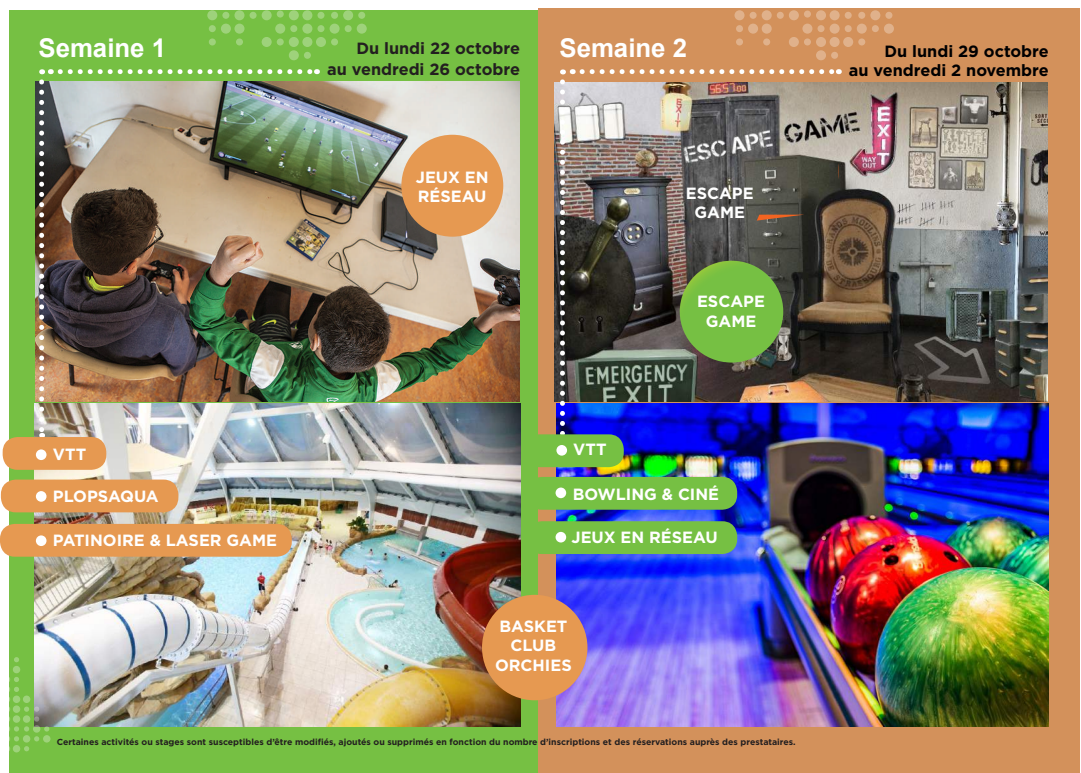
<style>
.page{position:relative;width:1081px;height:773px;background:#fff}
.page>*{position:absolute;margin:0;border:0;box-sizing:border-box;transform-origin:0 0}
.t1{font:700 25.75px "Arial";color:#fff}
.t2{font:700 16.25px/19.5px "Gotham";color:#fff;text-align:center}
.t3{font:700 16.25px "Gotham";color:#231f20}
.t4{font:700 16.25px/19.5px "Gotham";color:#000001;text-align:right}
.t5{font:700 8.75px "Gotham";color:#231f20}
</style>
<div class="page">
<div style="left:538px;top:9px;width:542px;height:763px;background:#d3915b"></div>
<img style="left:556px;top:404px;width:492px;height:322px">
<div style="left:10px;top:10px;width:528px;height:762px;background:#76c043"></div>
<img style="left:35px;top:404px;width:485px;height:322px">
<img style="left:35px;top:81px;width:484px;height:320px">
<div style="left:401px;top:135px;width:102px;height:102px;background:#e69951;border-radius:50%"></div>
<img style="left:555px;top:82px;width:492px;height:319px">
<svg style="left:838px;top:163px;width:1px;height:17px"></svg>
<img style="left:756px;top:215px;width:48px;height:5px">
<div style="left:207px;top:10px;width:10px;height:10px;background:#9ed27b;border-radius:50%"></div>
<div style="left:222px;top:12px;width:7px;height:7px;background:#9ed27b;border-radius:50%"></div>
<svg style="left:234px;top:10px;width:10px;height:10px"></svg>
<svg style="left:249px;top:12px;width:8px;height:7px"></svg>
<div style="left:262px;top:10px;width:10px;height:10px;background:#9ed27b;border-radius:50%"></div>
<div style="left:277px;top:11px;width:7px;height:7px;background:#9ed27b;border-radius:50%"></div>
<div style="left:289px;top:10px;width:10px;height:10px;background:#9ed27b;border-radius:50%"></div>
<svg style="left:302px;top:10px;width:10px;height:10px"></svg>
<div style="left:317px;top:12px;width:7px;height:7px;background:#9ed27b;border-radius:50%"></div>
<div style="left:331px;top:12px;width:7px;height:7px;background:#9ed27b;border-radius:50%"></div>
<div style="left:343px;top:10px;width:10px;height:10px;background:#9ed27b;border-radius:50%"></div>
<div style="left:358px;top:12px;width:7px;height:7px;background:#9ed27b;border-radius:50%"></div>
<div style="left:209px;top:38px;width:7px;height:7px;background:#9ed27b;border-radius:50%"></div>
<div style="left:236px;top:38px;width:7px;height:7px;background:#9ed27b;border-radius:50%"></div>
<div style="left:262px;top:37px;width:10px;height:10px;background:#9ed27b;border-radius:50%"></div>
<div style="left:277px;top:38px;width:7px;height:7px;background:#9ed27b;border-radius:50%"></div>
<svg style="left:289px;top:37px;width:10px;height:10px"></svg>
<div style="left:302px;top:37px;width:10px;height:10px;background:#9ed27b;border-radius:50%"></div>
<svg style="left:316px;top:37px;width:10px;height:10px"></svg>
<div style="left:331px;top:38px;width:7px;height:7px;background:#9ed27b;border-radius:50%"></div>
<div style="left:289px;top:50px;width:10px;height:10px;background:#9ed27b;border-radius:50%"></div>
<div style="left:304px;top:52px;width:7px;height:7px;background:#9ed27b;border-radius:50%"></div>
<div style="left:209px;top:25px;width:7px;height:7px;background:#9ed27b;border-radius:50%"></div>
<div style="left:221px;top:24px;width:10px;height:10px;background:#9ed27b;border-radius:50%"></div>
<svg style="left:234px;top:24px;width:10px;height:10px"></svg>
<div style="left:275px;top:24px;width:10px;height:10px;background:#9ed27b;border-radius:50%"></div>
<div style="left:290px;top:25px;width:7px;height:7px;background:#9ed27b;border-radius:50%"></div>
<svg style="left:302px;top:24px;width:10px;height:10px"></svg>
<div style="left:317px;top:25px;width:7px;height:7px;background:#9ed27b;border-radius:50%"></div>
<div style="left:329px;top:24px;width:11px;height:10px;background:#9ed27b;border-radius:50%"></div>
<div style="left:345px;top:25px;width:7px;height:7px;background:#9ed27b;border-radius:50%"></div>
<div style="left:357px;top:24px;width:10px;height:10px;background:#9ed27b;border-radius:50%"></div>
<svg style="left:39px;top:82px;width:5px;height:355px;background:#a2978f"></svg>
<svg style="left:560px;top:82px;width:5px;height:352px;background:#97969d"></svg>
<img style="left:680px;top:261px;width:103px;height:101px">
<svg style="left:582px;top:69px;width:257px;height:5px"></svg>
<svg style="left:60px;top:69px;width:257px;height:5px"></svg>
<svg style="left:9px;top:657px;width:40px;height:105px"></svg>
<div style="left:43px;top:735px;width:7px;height:7px;background:#9ed27b;border-radius:50%"></div>
<div style="left:3px;top:437px;width:103px;height:32px;background:#e69951;border-radius:15px"></div>
<div style="left:1px;top:479px;width:177px;height:33px;background:#e69951;border-radius:15px"></div>
<div style="left:0;top:524px;width:292px;height:32px;background:#e69951;border-radius:15px"></div>
<div style="left:36px;top:449px;width:11px;height:11px;background:#fff;border-radius:50%"></div>
<div style="left:36px;top:491px;width:11px;height:10px;background:#fff;border-radius:50%"></div>
<div style="left:36px;top:535px;width:11px;height:11px;background:#fff;border-radius:50%"></div>
<svg style="left:734px;top:10px;width:10px;height:10px"></svg>
<div style="left:749px;top:12px;width:7px;height:7px;background:#e0b18b;border-radius:50%"></div>
<div style="left:761px;top:10px;width:11px;height:10px;background:#e0b18b;border-radius:50%"></div>
<div style="left:777px;top:12px;width:7px;height:7px;background:#e0b18b;border-radius:50%"></div>
<div style="left:789px;top:10px;width:10px;height:10px;background:#e0b18b;border-radius:50%"></div>
<div style="left:804px;top:11px;width:7px;height:7px;background:#e0b18b;border-radius:50%"></div>
<div style="left:816px;top:10px;width:10px;height:10px;background:#e0b18b;border-radius:50%"></div>
<svg style="left:829px;top:10px;width:10px;height:10px"></svg>
<div style="left:844px;top:12px;width:7px;height:7px;background:#e0b18b;border-radius:50%"></div>
<div style="left:858px;top:12px;width:7px;height:7px;background:#e0b18b;border-radius:50%"></div>
<div style="left:870px;top:10px;width:10px;height:10px;background:#e0b18b;border-radius:50%"></div>
<div style="left:885px;top:12px;width:7px;height:7px;background:#e0b18b;border-radius:50%"></div>
<div style="left:736px;top:38px;width:7px;height:7px;background:#e0b18b;border-radius:50%"></div>
<div style="left:763px;top:38px;width:7px;height:7px;background:#e0b18b;border-radius:50%"></div>
<svg style="left:789px;top:37px;width:10px;height:10px"></svg>
<div style="left:804px;top:38px;width:7px;height:7px;background:#e0b18b;border-radius:50%"></div>
<svg style="left:816px;top:37px;width:10px;height:10px"></svg>
<svg style="left:829px;top:37px;width:10px;height:10px"></svg>
<svg style="left:843px;top:37px;width:10px;height:10px"></svg>
<div style="left:858px;top:38px;width:7px;height:7px;background:#e0b18b;border-radius:50%"></div>
<div style="left:816px;top:50px;width:10px;height:10px;background:#e0b18b;border-radius:50%"></div>
<div style="left:831px;top:52px;width:7px;height:7px;background:#e0b18b;border-radius:50%"></div>
<div style="left:736px;top:25px;width:7px;height:7px;background:#e0b18b;border-radius:50%"></div>
<div style="left:748px;top:24px;width:10px;height:10px;background:#e0b18b;border-radius:50%"></div>
<div style="left:761px;top:24px;width:11px;height:10px;background:#e0b18b;border-radius:50%"></div>
<svg style="left:802px;top:24px;width:10px;height:10px"></svg>
<div style="left:817px;top:25px;width:7px;height:7px;background:#e0b18b;border-radius:50%"></div>
<svg style="left:829px;top:24px;width:10px;height:10px"></svg>
<div style="left:844px;top:25px;width:7px;height:7px;background:#e0b18b;border-radius:50%"></div>
<div style="left:857px;top:24px;width:10px;height:10px;background:#e0b18b;border-radius:50%"></div>
<div style="left:872px;top:25px;width:7px;height:7px;background:#e0b18b;border-radius:50%"></div>
<div style="left:884px;top:24px;width:10px;height:10px;background:#e0b18b;border-radius:50%"></div>
<div style="left:524px;top:434px;width:100px;height:33px;background:#76c043;border-radius:15px"></div>
<div style="left:527px;top:477px;width:210px;height:32px;background:#76c043;border-radius:15px"></div>
<div style="left:527px;top:521px;width:210px;height:33px;background:#76c043;border-radius:15px"></div>
<div style="left:556px;top:445px;width:11px;height:10px;background:#fff;border-radius:50%"></div>
<div style="left:555px;top:487px;width:11px;height:11px;background:#fff;border-radius:50%"></div>
<div style="left:555px;top:531px;width:11px;height:11px;background:#fff;border-radius:50%"></div>
<div style="left:482px;top:594px;width:105px;height:106px;background:#e69951;border-radius:50%"></div>
<h1 class="t1" style="left:38px;top:30px;width:129px">Semaine 1</h1>
<h2 class="t3" style="left:356px;top:37px;width:165px">Du lundi 22 octobre</h2>
<h1 class="t1" style="left:559px;top:30px;width:129px">Semaine 2</h1>
<h2 class="t3" style="left:327px;top:59px;width:194px">au vendredi 26 octobre</h2>
<h2 class="t2" style="left:53px;top:444px;width:35px">VTT</h2>
<h2 class="t2" style="left:53px;top:486px;width:107px">PLOPSAQUA</h2>
<h2 class="t2" style="left:53px;top:530px;width:226px">PATINOIRE &amp; LASER GAME</h2>
<h2 class="t2" style="left:416px;top:167px;width:74px;text-align:left">JEUX EN<br>RÉSEAU</h2>
<h2 class="t2" style="left:686px;top:183px;width:69px">ESCAPE<br>GAME</h2>
<h2 class="t2" style="left:697px;top:292px;width:69px">ESCAPE<br>GAME</h2>
<h2 class="t2" style="left:573px;top:439px;width:35px">VTT</h2>
<h2 class="t2" style="left:573px;top:484px;width:148px">BOWLING &amp; CINÉ</h2>
<h2 class="t2" style="left:571px;top:527px;width:148px">JEUX EN RÉSEAU</h2>
<h2 class="t2" style="left:495px;top:616px;width:78px">BASKET<br>CLUB<br>ORCHIES</h2>
<p class="t5" style="left:57px;top:735px;width:740px">Certaines activités ou stages sont susceptibles d’être modifiés, ajoutés ou supprimés en fonction du nombre d’inscriptions et des réservations auprès des prestataires.</p>
<h2 class="t4" style="left:849px;top:41px;width:201px">Du lundi 29 octobre<br>au vendredi 2 novembre</h2>
</div>
